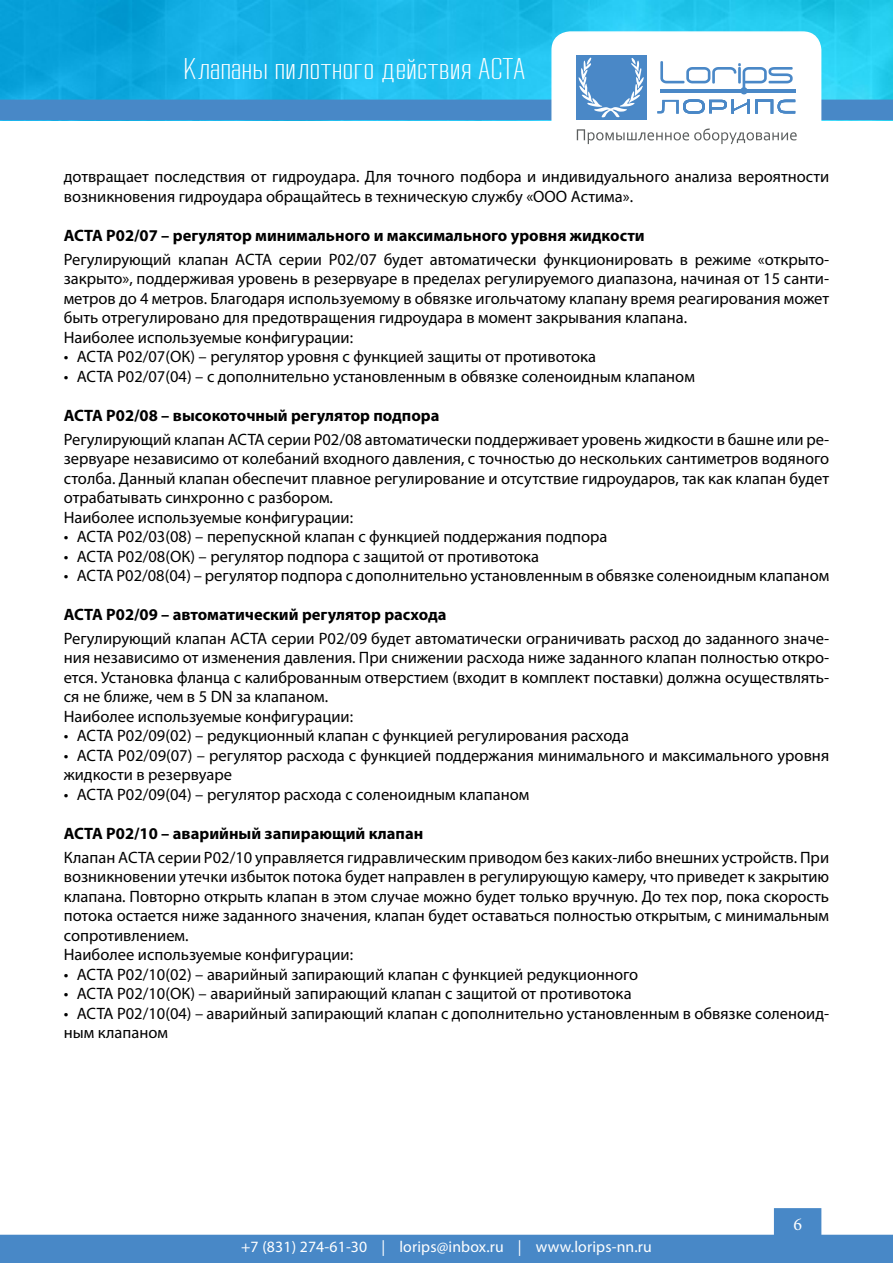
<style>
.page{position:relative;width:893px;height:1263px;background:#fff}
.page>*{position:absolute;margin:0;border:0;box-sizing:border-box;transform-origin:0 0}
.t1{font:300 29.7px "RB No 2";color:#fff;scale:1.11 1}
.t2{font:18px "Minion Pro";color:#fff}
.t3{font:16.5px/19.5px "Myriad Pro";color:#000}
.t4{font:700 16.5px "Myriad Pro";color:#000}
.t5{font:15.75px "Myriad Pro";letter-spacing:.01em;color:#fff}
</style>
<div class="page">
<div style="left:774px;top:1208px;width:47px;height:28px;background:#4888c7;border:2px solid #4888c7"></div>
<div style="left:0;top:1235px;width:893px;height:28px;background:#4888c7"></div>
<img style="left:0;top:0;width:893px;height:100px">
<div style="left:0;top:100px;width:893px;height:20px;background:#4888c7"></div>
<div style="left:552px;top:32px;width:269px;height:135px;background:#fff;border-radius:18px"></div>
<div style="left:551px;top:31px;width:270px;height:137px;border:2px solid #fff;border-radius:18px"></div>
<div style="left:576px;top:55px;width:70px;height:65px;background:#4a88c7"></div>
<svg style="left:579px;top:58px;width:65px;height:59px"></svg>
<svg style="left:657px;top:61px;width:138px;height:53px"></svg>
<svg style="left:577px;top:128px;width:220px;height:16px"></svg>
<h1 class="t1" style="left:184px;top:52px;width:310px">Клапаны пилотного действия АСТА</h1>
<p class="t3" style="left:64px;top:167px;width:767px">дотвращает последствия от гидроудара. Для точного подбора и индивидуального анализа вероятности возникновения гидроудара обращайтесь в техническую службу «ООО Астима».</p>
<p class="t4" style="left:64px;top:225px;width:582px">АСТА Р02/07 – регулятор минимального и максимального уровня жидкости</p>
<p class="t3" style="left:64px;top:249px;width:767px">Регулирующий клапан АСТА серии Р02/07 будет автоматически функционировать в режиме «открыто&shy;закрыто», поддерживая уровень в резервуаре в пределах регулируемого диапазона, начиная от 15 санти&shy;метров до 4 метров. Благодаря используемому в обвязке игольчатому клапану время реагирования может быть отрегулировано для предотвращения гидроудара в момент закрывания клапана.<br>Наиболее используемые конфигурации:</p>
<p class="t3" style="left:64px;top:347px;width:534px">• АСТА Р02/07(ОК) – регулятор уровня с функцией защиты от противотока</p>
<p class="t3" style="left:64px;top:366px;width:633px">• АСТА Р02/07(04) – с дополнительно установленным в обвязке соленоидным клапаном</p>
<p class="t4" style="left:64px;top:404px;width:377px">АСТА Р02/08 – высокоточный регулятор подпора</p>
<p class="t3" style="left:64px;top:429px;width:767px">Регулирующий клапан АСТА серии Р02/08 автоматически поддерживает уровень жидкости в башне или ре&shy;зервуаре независимо от колебаний входного давления, с точностью до нескольких сантиметров водяного столба. Данный клапан обеспечит плавное регулирование и отсутствие гидроударов, так как клапан будет отрабатывать синхронно с разбором.<br>Наиболее используемые конфигурации:</p>
<p class="t3" style="left:64px;top:526px;width:545px">• АСТА Р02/03(08) – перепускной клапан с функцией поддержания подпора</p>
<p class="t3" style="left:64px;top:546px;width:477px">• АСТА Р02/08(ОК) – регулятор подпора с защитой от противотока</p>
<p class="t3" style="left:64px;top:565px;width:767px">• АСТА Р02/08(04) – регулятор подпора с дополнительно установленным в обвязке соленоидным клапаном</p>
<p class="t4" style="left:64px;top:604px;width:384px">АСТА Р02/09 – автоматический регулятор расхода</p>
<p class="t3" style="left:64px;top:628px;width:767px">Регулирующий клапан АСТА серии Р02/09 будет автоматически ограничивать расход до заданного значе&shy;ния независимо от изменения давления. При снижении расхода ниже заданного клапан полностью откро&shy;ется. Установка фланца с калиброванным отверстием (входит в комплект поставки) должна осуществлять&shy;ся не ближе, чем в 5 DN за клапаном.<br>Наиболее используемые конфигурации:</p>
<p class="t3" style="left:64px;top:726px;width:567px">• АСТА Р02/09(02) – редукционный клапан с функцией регулирования расхода</p>
<p class="t3" style="left:64px;top:745px;width:767px">• АСТА Р02/09(07) – регулятор расхода с функцией поддержания минимального и максимального уровня жидкости в резервуаре</p>
<p class="t3" style="left:64px;top:784px;width:467px">• АСТА Р02/09(04) – регулятор расхода с соленоидным клапаном</p>
<p class="t4" style="left:64px;top:822px;width:361px">АСТА Р02/10 – аварийный запирающий клапан</p>
<p class="t3" style="left:64px;top:847px;width:767px">Клапан АСТА серии Р02/10 управляется гидравлическим приводом без каких-либо внешних устройств. При возникновении утечки избыток потока будет направлен в регулирующую камеру, что приведет к закрытию клапана. Повторно открыть клапан в этом случае можно будет только вручную. До тех пор, пока скорость потока остается ниже заданного значения, клапан будет оставаться полностью открытым, с минимальным сопротивлением.<br>Наиболее используемые конфигурации:</p>
<p class="t3" style="left:64px;top:964px;width:576px">• АСТА Р02/10(02) – аварийный запирающий клапан с функцией редукционного</p>
<p class="t3" style="left:64px;top:983px;width:569px">• АСТА Р02/10(ОК) – аварийный запирающий клапан с защитой от противотока</p>
<p class="t3" style="left:64px;top:1003px;width:767px">• АСТА Р02/10(04) – аварийный запирающий клапан с дополнительно установленным в обвязке соленоид&shy;ным клапаном</p>
<p class="t5" style="left:241px;top:1237px;width:412px">+7 (831) 274-61-30 | lorips@inbox.ru | www.lorips-nn.ru</p>
<p class="t2" style="left:793px;top:1212px;width:10px">6</p>
</div>
